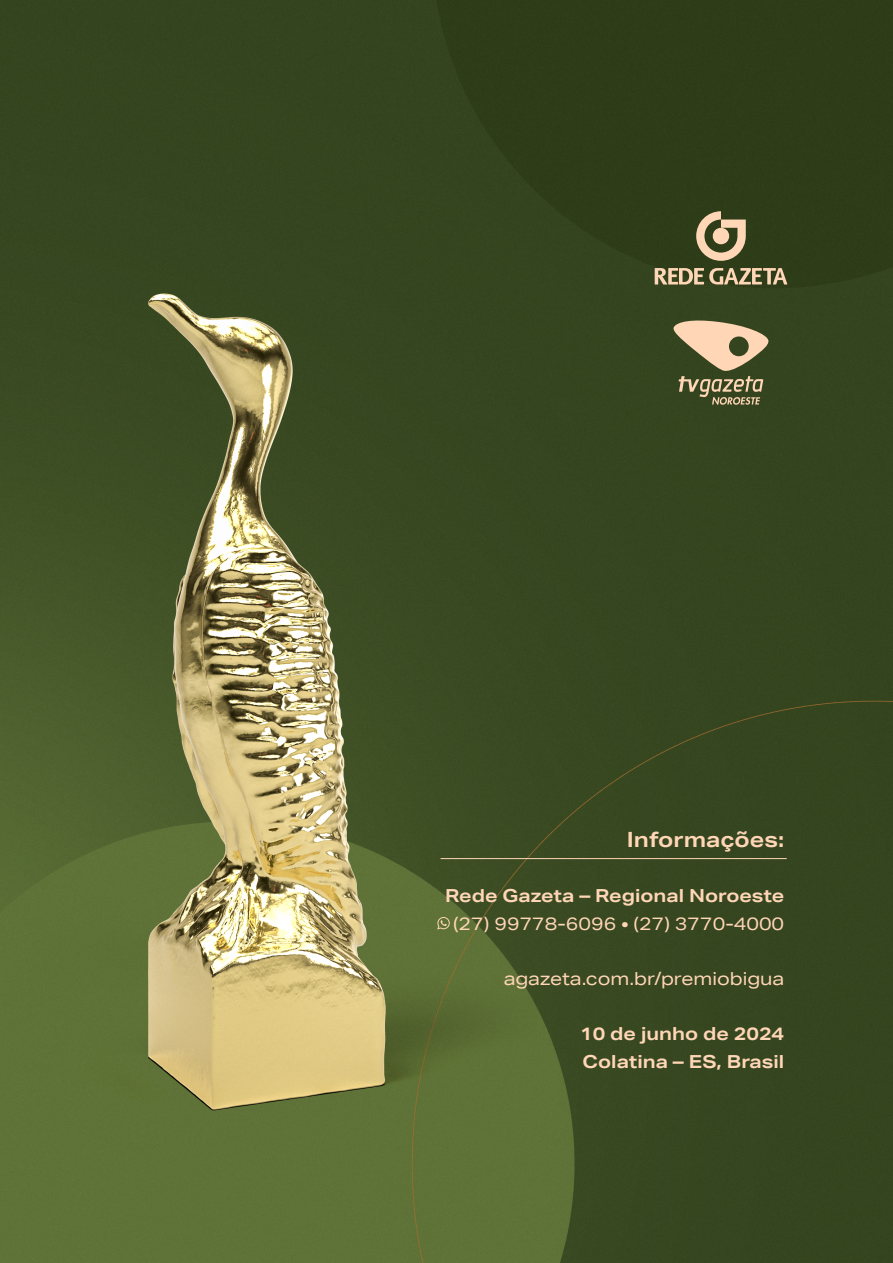
<style>
.page{position:relative;width:893px;height:1263px;background:#fff}
.page>*{position:absolute;margin:0;border:0;box-sizing:border-box;transform-origin:0 0}
.t1{font:700 21px "Aktiv Grotesk Ex";color:#ffd6b6}
.t2{font:700 18px/27.6px "Aktiv Grotesk Ex";color:#ffd6b6}
.t3{font:18px "Aktiv Grotesk Ex";color:#ffd6b6}
</style>
<div class="page">
<img style="left:0;top:0;width:893px;height:1263px">
<svg style="left:696px;top:211px;width:50px;height:50px;background:#998b69"></svg>
<svg style="left:655px;top:268px;width:132px;height:16px;background:#978a67"></svg>
<svg style="left:672px;top:319px;width:96px;height:86px;background:#88805d"></svg>
<hr style="left:441px;top:858px;width:346px;height:1px;background:#ffd6b6">
<svg style="left:437px;top:917px;width:13px;height:12px"></svg>
<p class="t1" style="left:627px;top:826px;width:159px">Informações:</p>
<p class="t2" style="left:445px;top:881px;width:340px">Rede Gazeta – Regional Noroeste</p>
<p class="t3" style="left:453px;top:912px;width:333px">(27) 99778-6096 • (27) 3770-4000</p>
<p class="t3" style="left:504px;top:968px;width:282px">agazeta.com.br/premiobigua</p>
<p class="t2" style="left:580px;top:1019px;width:206px">10 de junho de 2024<br>Colatina – ES, Brasil</p>
</div>
